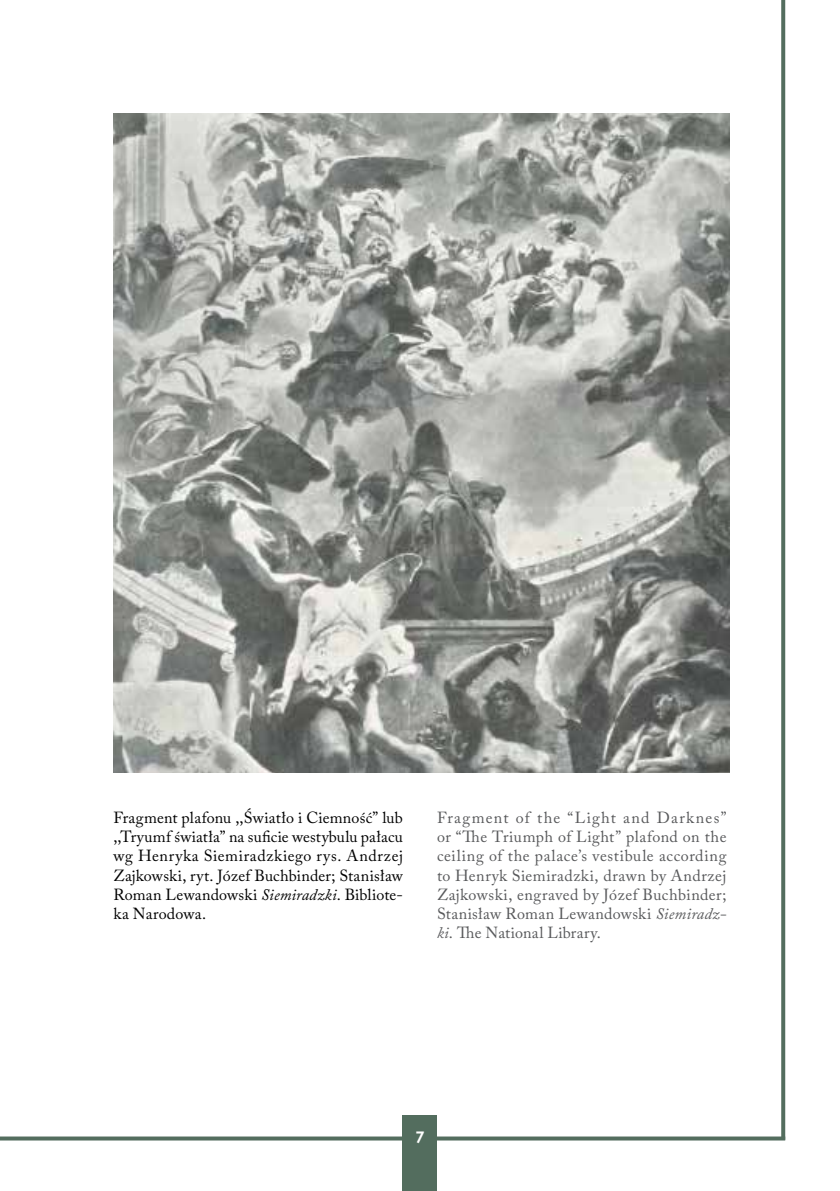
<style>
.page{position:relative;width:840px;height:1191px;background:#fff}
.page>*{position:absolute;margin:0;border:0;box-sizing:border-box;transform-origin:0 0}
.t1{font:16px/19.2px "Adobe Caslon Pro";letter-spacing:.02em;color:#58595b;text-align:justify}
.t2{font:16px/19.2px "Adobe Caslon Pro";letter-spacing:.01em;color:#000;text-align:justify}
.t3{font:700 16px "Century Gothic";color:#fff}
.s1{font-style:italic}
</style>
<div class="page">
<svg style="left:0;top:1136px;width:784px;height:4px;background:#697f72"></svg>
<svg style="left:780px;top:0;width:4px;height:1139px;fill:#536d5e"></svg>
<div style="left:403px;top:1115px;width:34px;height:76px;background:#536d5e"></div>
<img style="left:113px;top:113px;width:616px;height:660px">
<p class="t2" style="left:113px;top:808px;width:291px">Fragment plafonu ,,Światło i Ciemność” lub ,,Tryumf światła” na suficie westybulu pałacu wg Henryka Siemiradzkiego rys. Andrzej Zajkowski, ryt. Józef Buchbinder; Stanisław Roman Lewandowski <span class="s1">Siemiradzki</span>. Bibliote&shy;ka Narodowa.</p>
<p class="t1" style="left:437px;top:808px;width:291px">Fragment of the “Light and Darknes” or “The Triumph of Light” plafond on the ceiling of the palace’s vestibule according to Henryk Siemiradzki, drawn by Andrzej Zajkowski, engraved by Józef Buchbinder; Stanisław Roman Lewandowski <span class="s1">Siemiradz&shy;ki</span>. The National Library.</p>
<p class="t3" style="left:415px;top:1125px;width:10px">7</p>
</div>
